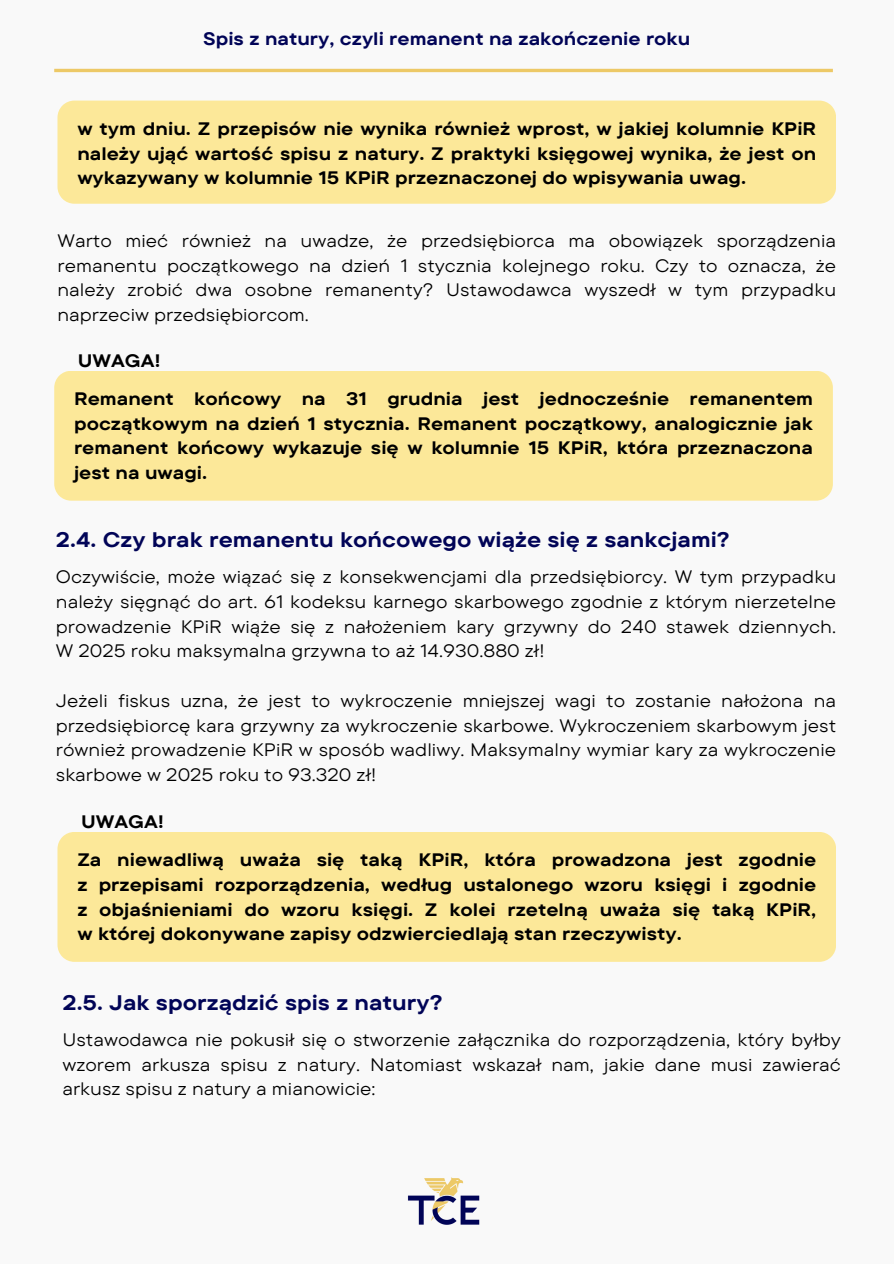
<style>
.page{position:relative;width:894px;height:1264px;background:#fff}
.page>*{position:absolute;margin:0;border:0;box-sizing:border-box;transform-origin:0 0}
.t1{font:700 21px "TT Commons Pro Exp";color:#010457}
.t2{font:18px/24.8px "TT Commons Pro Exp";color:#000;text-align:justify}
.t3{font:700 18px/24.8px "TT Commons Pro Exp";color:#000;text-align:justify}
.t4{font:700 18px "TT Commons Pro Exp";color:#010457}
</style>
<div class="page">
<div style="left:0;top:0;width:893px;height:1263px;background:#f9f9f9"></div>
<img style="left:407px;top:1177px;width:73px;height:48px">
<hr style="left:54px;top:69px;width:778px;height:3px;background:#edc967">
<div style="left:57px;top:101px;width:778px;height:103px;background:#fce899"></div>
<div style="left:54px;top:371px;width:778px;height:129px;background:#fce899"></div>
<div style="left:57px;top:832px;width:778px;height:129px;background:#fce899"></div>
<h3 class="t4" style="left:203px;top:27px;width:488px">Spis z natury, czyli remanent na zakończenie roku</h3>
<p class="t3" style="left:77px;top:116px;width:740px">w tym dniu. Z przepisów nie wynika również wprost, w jakiej kolumnie KPiR należy ująć wartość spisu z natury. Z praktyki księgowej wynika, że jest on wykazywany w kolumnie 15 KPiR przeznaczonej do wpisywania uwag.</p>
<h3 class="t2" style="left:57px;top:228px;width:780px">Warto mieć również na uwadze, że przedsiębiorca ma obowiązek sporządzenia remanentu początkowego na dzień 1 stycznia kolejnego roku. Czy to oznacza, że należy zrobić dwa osobne remanenty? Ustawodawca wyszedł w tym przypadku naprzeciw przedsiębiorcom.</h3>
<h2 class="t3" style="left:78px;top:348px;width:85px">UWAGA!</h2>
<p class="t3" style="left:74px;top:386px;width:740px">Remanent końcowy na 31 grudnia jest jednocześnie remanentem początkowym na dzień 1 stycznia. Remanent początkowy, analogicznie jak remanent końcowy wykazuje się w kolumnie 15 KPiR, która przeznaczona jest na uwagi.</p>
<h3 class="t1" style="left:56px;top:526px;width:675px">2.4. Czy brak remanentu końcowego wiąże się z sankcjami?</h3>
<h1 class="t2" style="left:56px;top:564px;width:781px">Oczywiście, może wiązać się z konsekwencjami dla przedsiębiorcy. W tym przypadku należy sięgnąć do art. 61 kodeksu karnego skarbowego zgodnie z którym nierzetelne prowadzenie KPiR wiąże się z nałożeniem kary grzywny do 240 stawek dziennych.<br>W 2025 roku maksymalna grzywna to aż 14.930.880 zł!</h1>
<p class="t2" style="left:56px;top:687px;width:781px">Jeżeli fiskus uzna, że jest to wykroczenie mniejszej wagi to zostanie nałożona na przedsiębiorcę kara grzywny za wykroczenie skarbowe. Wykroczeniem skarbowym jest również prowadzenie KPiR w sposób wadliwy. Maksymalny wymiar kary za wykroczenie skarbowe w 2025 roku to 93.320 zł!</p>
<h2 class="t3" style="left:81px;top:809px;width:85px">UWAGA!</h2>
<p class="t3" style="left:77px;top:847px;width:740px">Za niewadliwą uważa się taką KPiR, która prowadzona jest zgodnie z przepisami rozporządzenia, według ustalonego wzoru księgi i zgodnie z objaśnieniami do wzoru księgi. Z kolei rzetelną uważa się taką KPiR, w której dokonywane zapisy odzwierciedlają stan rzeczywisty.</p>
<h3 class="t1" style="left:62px;top:988px;width:381px">2.5. Jak sporządzić spis z natury?</h3>
<h1 class="t2" style="left:62px;top:1026px;width:780px">Ustawodawca nie pokusił się o stworzenie załącznika do rozporządzenia, który byłby wzorem arkusza spisu z natury. Natomiast wskazał nam, jakie dane musi zawierać arkusz spisu z natury a mianowicie:</h1>
</div>
